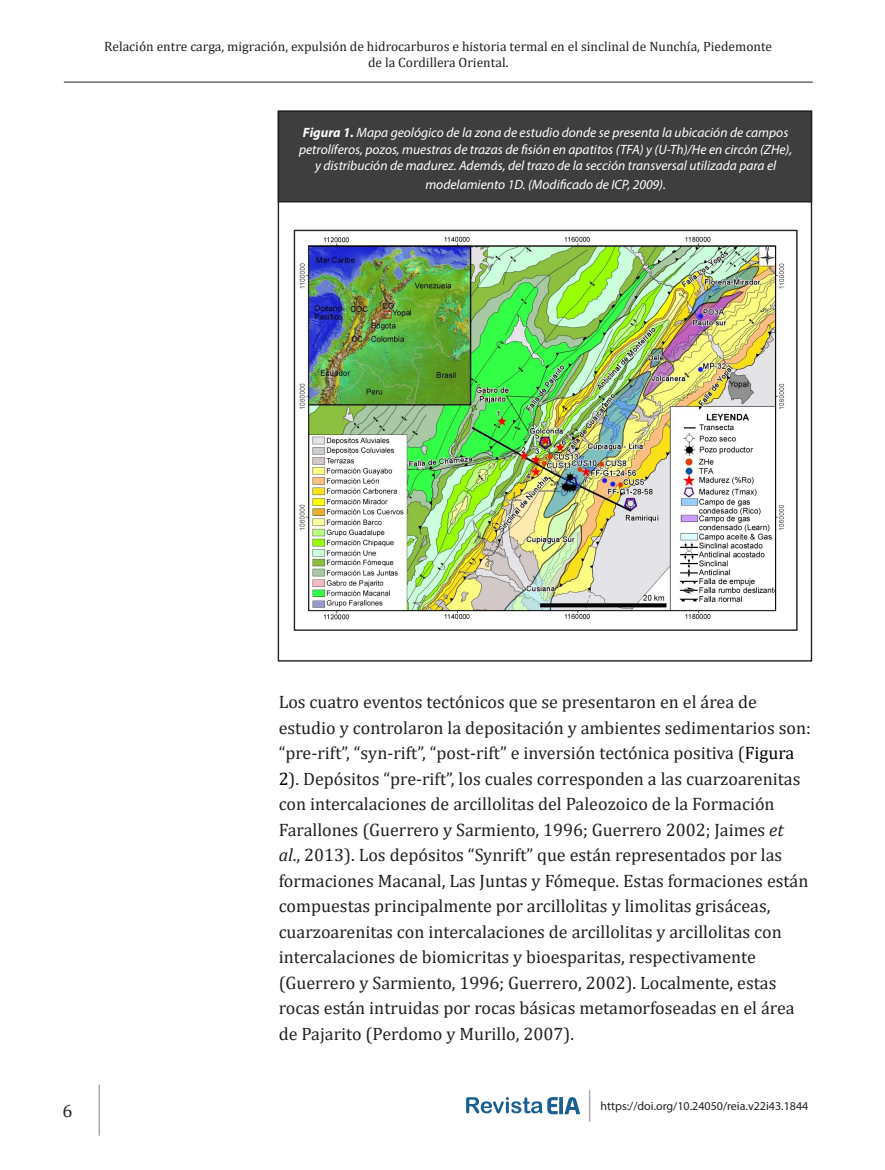
<style>
.page{position:relative;width:885px;height:1170px;background:#fff}
.page>*{position:absolute;margin:0;border:0;box-sizing:border-box;transform-origin:0 0}
.t1{font:18px/25.5px "Cambria";color:#231f20}
.t2{font:italic 13.5px/16.5px "Myriad Pro";color:#fff;text-align:center}
.t3{font:13.5px/16.2px "Cambria";color:#231f20;text-align:center}
.t4{font:12px "Myriad Pro";color:#231f20}
.s1{font-weight:700}
.s2{color:#000}
.s3{font-style:italic}
</style>
<div class="page">
<hr style="left:64px;top:82px;width:748px;height:1px;background:#231f20">
<hr style="left:98px;top:1084px;width:2px;height:51px;background:#a9acb0">
<hr style="left:588px;top:1089px;width:2px;height:32px;background:#a9acb0">
<svg style="left:466px;top:1097px;width:114px;height:17px"></svg>
<div style="left:278px;top:111px;width:533px;height:91px;background:#3e3e3f"></div>
<div style="left:278px;top:111px;width:534px;height:91px;border:1px solid #231f20"></div>
<img style="left:299px;top:236px;width:486px;height:384px">
<p class="t3" style="left:104px;top:38px;width:669px">Relación entre carga, migración, expulsión de hidrocarburos e historia termal en el sinclinal de Nunchía, Piedemonte de la Cordillera Oriental.</p>
<p class="t2" style="left:299px;top:124px;width:494px"><span class="s1">Figura 1.</span> Mapa geológico de la zona de estudio donde se presenta la ubicación de campos petrolíferos, pozos, muestras de trazas de fisión en apatitos (TFA) y (U-Th)/He en circón (ZHe), y distribución de madurez. Además, del trazo de la sección transversal utilizada para el</p>
<p class="t2" style="left:425px;top:176px;width:242px">modelamiento 1D. (Modificado de ICP, 2009).</p>
<p class="t1" style="left:279px;top:689px;width:533px">Los cuatro eventos tectónicos que se presentaron en el área de estudio y controlaron la depositación y ambientes sedimentarios son: “pre-rift”, “syn-rift”, “post-rift” e inversión tectónica positiva (<span class="s2">Figura 2</span>). Depósitos “pre-rift”, los cuales corresponden a las cuarzoarenitas con intercalaciones de arcillolitas del Paleozoico de la Formación Farallones (Guerrero y Sarmiento, 1996; Guerrero 2002; Jaimes <span class="s3">et<br>al</span>., 2013). Los depósitos “Synrift” que están representados por las formaciones Macanal, Las Juntas y Fómeque. Estas formaciones están compuestas principalmente por arcillolitas y limolitas grisáceas, cuarzoarenitas con intercalaciones de arcillolitas y arcillolitas con intercalaciones de biomicritas y bioesparitas, respectivamente (Guerrero y Sarmiento, 1996; Guerrero, 2002). Localmente, estas rocas están intruidas por rocas básicas metamorfoseadas en el área de Pajarito (Perdomo y Murillo, 2007).</p>
<p class="t1" style="left:62px;top:1097px;width:11px">6</p>
<p class="t4" style="left:600px;top:1098px;width:209px">https://doi.org/10.24050/reia.v22i43.1844</p>
</div>
